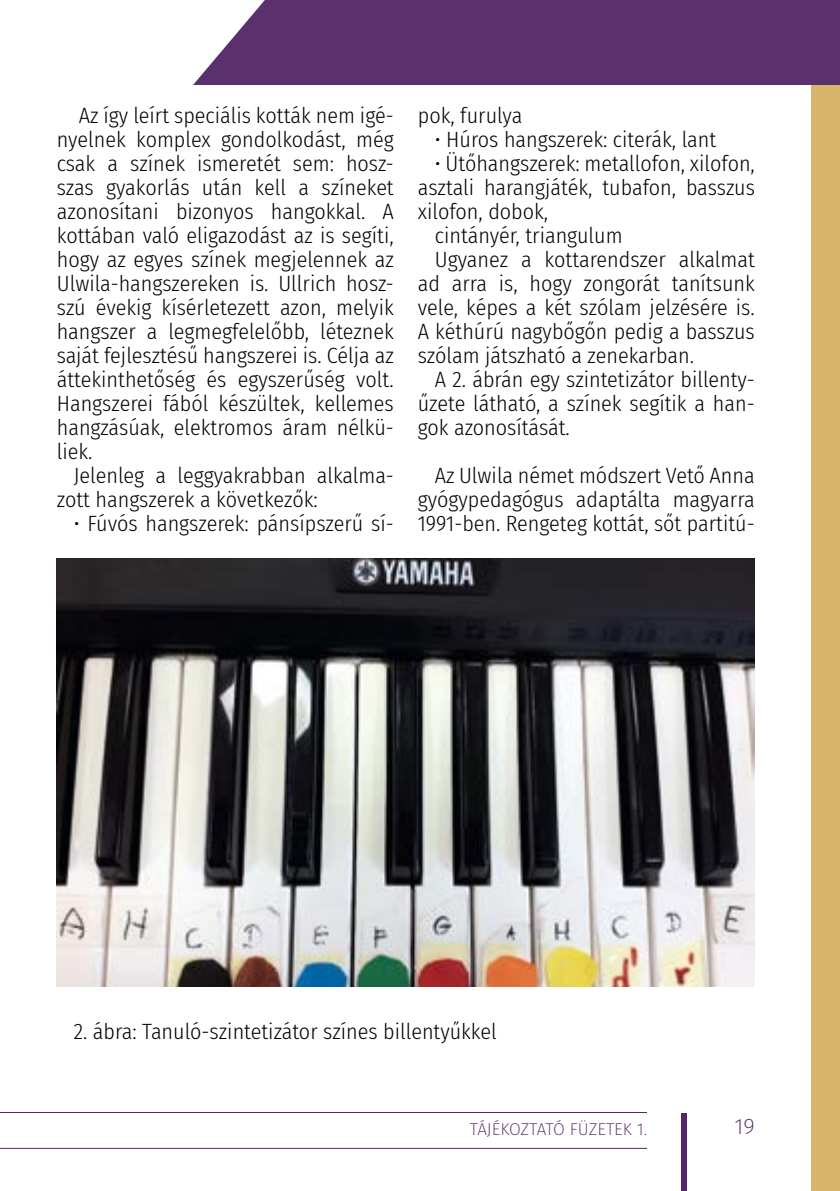
<style>
.page{position:relative;width:840px;height:1191px;background:#fff}
.page>*{position:absolute;margin:0;border:0;box-sizing:border-box;transform-origin:0 0}
.t1{font:300 22px/24px "Fira Sans Condensed";color:#000;text-align:justify}
.t2{font:200 22px "Fira Sans";color:#56256a}
.t3{font:200 17px "Fira Sans";letter-spacing:-.005em;color:#56256a}
</style>
<div class="page">
<div style="left:811px;top:0;width:28px;height:1191px;background:#d7b46a"></div>
<div style="left:680px;top:1113px;width:6px;height:78px;background:#56256a"></div>
<div style="left:193px;top:0;width:646px;height:85px;background:#5a316d"></div>
<hr style="left:0;top:1112px;width:646px;height:1px;background:#56256a">
<hr style="left:0;top:1147px;width:646px;height:1px;background:#56256a">
<img style="left:57px;top:559px;width:697px;height:427px">
<p class="t1" style="left:57px;top:103px;width:338px;text-indent:22px">Az így leírt speciális kották nem igé&shy;nyelnek komplex gondolkodást, még csak a színek ismeretét sem: hos - szas gyakorlás után kell a színeket azonosítani bizonyos hangokkal. A kottában való eligazodást az is segíti, hogy az egyes színek megjelennek az Ulwila-hangszereken is. Ullrich hos - szú évekig kísérletezett azon, melyik hangszer a legmegfelelőbb, léteznek saját fejlesztésű hangszerei is. Célja az áttekinthetőség és egyszerűség volt.<br>Hangszerei fából készültek, kellemes hangzásúak, elektromos áram nélkü&shy;liek.</p>
<p class="t1" style="left:57px;top:463px;width:338px;text-indent:17px">Jelenleg a leggyakrabban alkalma&shy;zott hangszerek a következők:</p>
<p class="t1" style="left:74px;top:511px;width:321px">• Fúvós hangszerek: pánsípszerű sí-</p>
<p class="t1" style="left:417px;top:103px;width:106px">pok, furulya</p>
<p class="t1" style="left:434px;top:127px;width:283px">• Húros hangszerek: citerák, lant</p>
<p class="t1" style="left:434px;top:151px;width:321px">• Ütőhangszerek: metallofon, xilofon,</p>
<p class="t1" style="left:417px;top:175px;width:338px">asztali harangjáték, tubafon, basszus</p>
<p class="t1" style="left:417px;top:199px;width:132px">xilofon, dobok,</p>
<p class="t1" style="left:434px;top:223px;width:189px">cintányér, triangulum</p>
<p class="t1" style="left:434px;top:247px;width:321px">Ugyanez a kottarendszer alkalmat</p>
<p class="t1" style="left:417px;top:271px;width:338px">ad arra is, hogy zongorát tanítsunk</p>
<p class="t1" style="left:417px;top:295px;width:338px">vele, képes a két szólam jelzésére is.</p>
<p class="t1" style="left:417px;top:319px;width:338px">A kéthúrú nagybőgőn pedig a basszus</p>
<p class="t1" style="left:417px;top:343px;width:277px">szólam játszható a zenekarban.</p>
<p class="t1" style="left:434px;top:367px;width:321px">A 2. ábrán egy szintetizátor billenty-</p>
<p class="t1" style="left:417px;top:391px;width:338px">űzete látható, a színek segítik a han-</p>
<p class="t1" style="left:417px;top:415px;width:154px">gok azonosítását.</p>
<p class="t1" style="left:417px;top:463px;width:338px;text-indent:17px">Az Ulwila német módszert Vető Anna gyógypedagógus adaptálta magyarra 1991-ben. Rengeteg kottát, sőt partitú-</p>
<p class="t1" style="left:74px;top:1019px;width:424px">2. ábra: Tanuló-szintetizátor színes billentyűkkel</p>
<p class="t3" style="left:469px;top:1116px;width:178px">TÁJÉKOZTATÓ FÜZETEK 1.</p>
<p class="t2" style="left:734px;top:1110px;width:22px">19</p>
</div>
